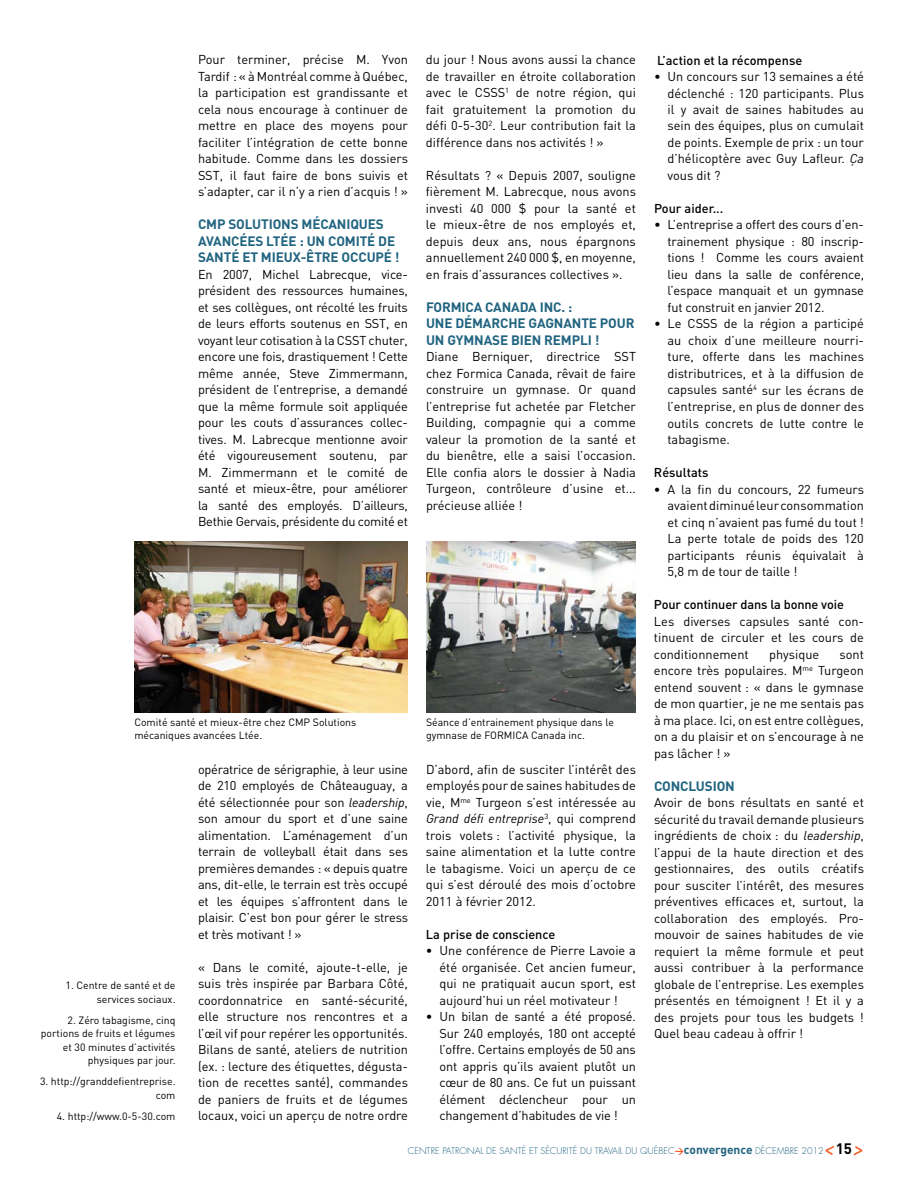
<style>
.page{position:relative;width:918px;height:1188px;background:#fff}
.page>*{position:absolute;margin:0;border:0;box-sizing:border-box;transform-origin:0 0}
.t1{font:italic 24px "DIN";color:#f15a22}
.t2{font:700 13.5px/16.5px "DIN";letter-spacing:.09em;color:#216480}
.t3{font:700 13.5px/16.5px "DIN";letter-spacing:.11em;color:#216480}
.t4{font:12.75px/16.5px "DIN";color:#000;text-align:justify}
.t5{font:500 12.75px "DIN";color:#000}
.t6{font:10.5px/13.5px "DIN";color:#000;text-align:right}
.t7{font:300 9px "Futura";color:#216480}
.s1{font-style:italic}
.s2{font-family:"DIN";font-weight:700;color:#f15a22}
.s3{font-family:"DIN";font-weight:700;font-size:12px}
.s4{font-weight:700;font-style:normal;font-size:15px;color:#000}
</style>
<div class="page">
<img style="left:426px;top:542px;width:210px;height:170px">
<img style="left:134px;top:542px;width:274px;height:170px">
<p class="t4" style="left:198px;top:51px;width:212px">Pour terminer, précise M . Yvon Tardif : « à Montréal comme à Québec, la participation est grandissante et cela nous encourage à continuer de mettre en place des moyens pour faciliter l’intégration de cette bonne habitude. Comme dans les dossiers SST, il faut faire de bons suivis et s’adapter, car il n’y a rien d’acquis ! »</p>
<p class="t3" style="left:198px;top:216px;width:203px">CMP SOLUTIONS M ÉCANIQUES<br>AVANCÉES LTÉE : UN COMITÉ DE<br>SANTÉ ET M IEUX-ÊTRE OCCUPÉ !</p>
<p class="t4" style="left:198px;top:266px;width:212px">En 2007, M ichel Labrecque, vice&shy;président des ressources humaines, et ses collègues, ont récolté les fruits de leurs efforts soutenus en SST, en voyant leur cotisation à la CSST chuter, encore une fois, drastiquement ! Cette même année, Steve Zimmermann, président de l’entreprise, a demandé que la même formule soit appliquée pour les couts d’assurances collec&shy;tives. M . Labrecque mentionne avoir été vigoureusement soutenu, par M . Zimmermann et le comité de santé et mieux-être, pour améliorer la santé des employés. D’ailleurs, Bethie Gervais, présidente du comité et</p>
<p class="t4" style="left:426px;top:51px;width:212px">du jour ! N ous avons aussi la chance de travailler en étroite collaboration avec le CSSS <sup>1</sup> de notre région, qui fait gratuitement la promotion du défi 0-5-30<sup>2</sup>. Leur contribution fait la différence dans nos activités ! »</p>
<p class="t4" style="left:426px;top:167px;width:212px">Résultats ? « Depuis 2007, souligne fièrement M . Labrecque, nous avons investi 40 000 $ pour la santé et le mieux-être de nos employés et, depuis deux ans, nous épargnons annuellement 240 000 $, en moyenne, en frais d’assurances collectives ».</p>
<p class="t2" style="left:426px;top:298px;width:95px">FO RMI CA CANADA</p>
<p class="t2" style="left:540px;top:298px;width:34px">INC. :</p>
<p class="t2" style="left:426px;top:315px;width:56px">UNE DÉMARC</p>
<p class="t2" style="left:426px;top:315px;width:207px;text-indent:82px">HE GAGNANTE POUR<br>UN GYM NASE BIEN REMPL</p>
<p class="t2" style="left:588px;top:331px;width:13px">I !</p>
<p class="t4" style="left:426px;top:348px;width:212px">Diane Berniquer, directrice SST chez Formica Canada, rêvait de faire construire un gymnase. Or quand l’entreprise fut achetée par Fletcher Building, compagnie qui a comme valeur la promotion de la santé et du bienêtre, elle a saisi l’occasion.<br>Elle confia alors le dossier à Nadia Turgeon, contrôleure d’usine et... précieuse alliée !</p>
<p class="t6" style="left:134px;top:715px;width:224px;text-align:left">Comité santé et mieux-être chez CM P Solutions mécaniques avancées Ltée.</p>
<p class="t6" style="left:66px;top:978px;width:111px">1. Centre de santé et de services sociaux.</p>
<p class="t6" style="left:41px;top:1013px;width:136px">2. Zéro tabagisme, cinq portions de fruits et légumes et 30 minutes d’activités physiques par jour.</p>
<p class="t6" style="left:40px;top:1074px;width:137px">3. http://granddefientreprise. com</p>
<p class="t6" style="left:57px;top:1109px;width:120px">4. http://www.0-5-30.com</p>
<p class="t4" style="left:198px;top:761px;width:212px">opératrice de sérigraphie, à leur usine de 210 employés de Châteauguay, a été sélectionnée pour son <span class="s1">leadership</span>, son amour du sport et d’une saine alimentation. L’aménagement d’un terrain de volleyball était dans ses premières demandes : « depuis quatre ans, dit-elle, le terrain est très occupé et les équipes s’affrontent dans le plaisir. C’est bon pour gérer le stress et très motivant ! »</p>
<p class="t4" style="left:198px;top:959px;width:212px">« Dans le comité, ajoute-t-elle, je suis très inspirée par Barbara Côté, coordonnatrice en santé-sécurité, elle structure nos rencontres et a l’œil vif pour repérer les opportunités.<br>Bilans de santé, ateliers de nutrition (ex. : lecture des étiquettes, dégusta&shy;tion de recettes santé), commandes de paniers de fruits et de légumes locaux, voici un aperçu de notre ordre</p>
<p class="t6" style="left:426px;top:715px;width:189px;text-align:left">Séance d’entrainement physique dans le gymnase de FORM ICA Canada inc.</p>
<p class="t4" style="left:426px;top:761px;width:212px">D’abord, afin de susciter l’intérêt des employés pour de saines habitudes de vie, M <sup>me</sup> Turgeon s’est intéressée au <span class="s1">Grand défi entreprise</span><sup>3</sup>, qui comprend trois volets : l’activité physique, la saine alimentation et la lutte contre le tabagisme. Voici un aperçu de ce qui s’est déroulé des mois d’octobre 2011 à février 2012.</p>
<p class="t5" style="left:426px;top:926px;width:131px">La prise de conscience</p>
<p class="t4" style="left:439px;top:942px;width:198px;text-indent:-14px">• Une conférence de Pierre Lavoie a été organisée. Cet ancien fumeur, qui ne pratiquait aucun sport, est aujourd’hui un réel motivateur !</p>
<p class="t4" style="left:439px;top:1008px;width:198px;text-indent:-14px">• Un bilan de santé a été proposé.<br>Sur 240 employés, 180 ont accepté l’offre. Certains employés de 50 ans ont appris qu’ils avaient plutôt un cœur de 80 ans. Ce fut un puissant élément déclencheur pour un changement d’habitudes de vie !</p>
<p class="t5" style="left:657px;top:52px;width:147px">L’action et la récompense</p>
<p class="t4" style="left:668px;top:68px;width:198px;text-indent:-14px">• Un concours sur 13 semaines a été déclenché : 120 participants. Plus il y avait de saines habitudes au sein des équipes, plus on cumulait de points. Exemple de prix : un tour d’hélicoptère avec Guy Lafleur. <span class="s1">Ça </span>vous dit ?</p>
<p class="t5" style="left:654px;top:200px;width:71px">Pour aider...</p>
<p class="t4" style="left:668px;top:216px;width:198px;text-indent:-14px">• L’entreprise a offert des cours d’en&shy;trainement physique : 80 inscrip&shy;tions ! Comme les cours avaient lieu dans la salle de conférence, l’espace manquait et un gymnase fut construit en janvier 2012.</p>
<p class="t4" style="left:654px;top:315px;width:50px">• Le CSSS</p>
<p class="t4" style="left:667px;top:315px;width:198px;text-indent:56px">de la région a participé au choix d’une meilleure nourri&shy;ture, offerte dans les machines distributrices, et à la diffusion de capsules santé<sup>4</sup> sur les écrans de l’entreprise, en plus de donner des outils concrets de lutte contre le tabagisme.</p>
<p class="t5" style="left:654px;top:464px;width:56px">Résultats</p>
<p class="t4" style="left:667px;top:480px;width:198px;text-indent:-14px">• A la fin du concours, 22 fumeurs avaient diminué leur consommation et cinq n’avaient pas fumé du tout !<br>La perte totale de poids des 120 participants réunis équivalait à 5,8 m de tour de taille !</p>
<p class="t5" style="left:654px;top:596px;width:191px">Pour continuer dans la bonne voie</p>
<p class="t4" style="left:654px;top:612px;width:212px">Les diverses capsules santé con&shy;tinuent de circuler et les cours de conditionnement</p>
<p class="t4" style="left:769px;top:645px;width:52px">physique</p>
<p class="t4" style="left:654px;top:645px;width:212px;text-indent:186px">sont encore très populaires. M <sup>me</sup> Turgeon entend souvent : « dans le gymnase de mon quartier, je ne me sentais pas à ma place. Ici, on est entre collègues, on a du plaisir et on s’encourage à ne pas lâcher ! »</p>
<p class="t2" style="left:654px;top:777px;width:82px">CONCLUSION</p>
<p class="t4" style="left:654px;top:794px;width:212px">Avoir de bons résultats en santé et sécurité du travail demande plusieurs ingrédients de choix : du <span class="s1">leadership</span>, l’appui de la haute direction et des gestionnaires, des outils créatifs pour susciter l’intérêt, des mesures préventives efficaces et, surtout, la collaboration des employés. Pro&shy;mouvoir de saines habitudes de vie requiert la même formule et peut aussi contribuer à la performance globale de l’entreprise. Les exemples présentés en témoignent ! Et il y a des projets pour tous les budgets !<br>Quel beau cadeau à offrir !</p>
<p class="t7" style="left:408px;top:1144px;width:418px">CENTRE PATRONAL DE SANTÉ ET SÉCURITÉ DU TRAVAIL DU QUÉBEC<span class="s2">&gt;</span><span class="s3">CONVERGENCE</span> DÉCEMBRE 2012</p>
<h1 class="t1" style="left:824px;top:1133px;width:42px">&lt;<span class="s4">15</span>&gt;</h1>
</div>
